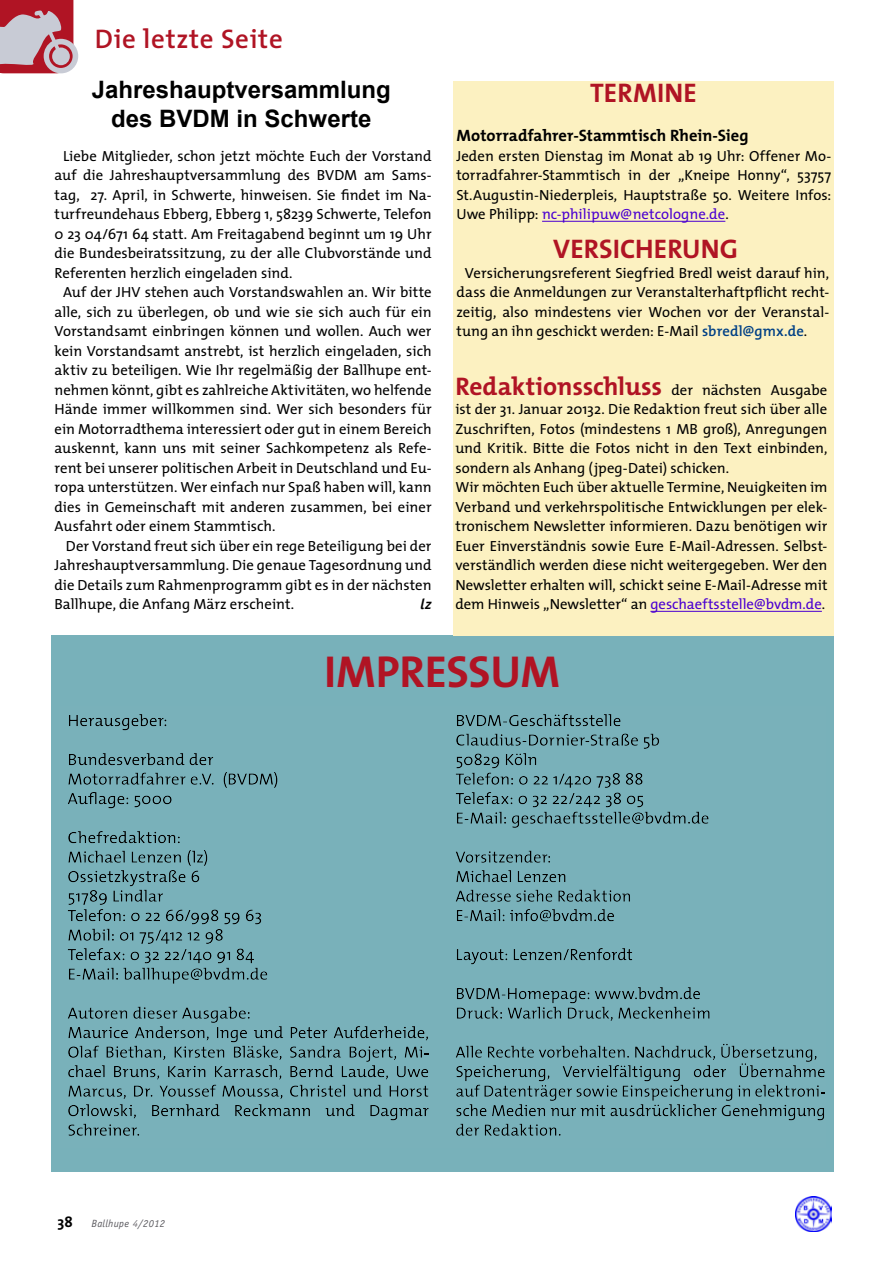
<style>
.page{position:relative;width:893px;height:1263px;background:#fff}
.page>*{position:absolute;margin:0;border:0;box-sizing:border-box;transform-origin:0 0}
.t1{font:700 45px "T Mix";letter-spacing:-.01em;color:#b01424}
.t2{font:700 27px "T Mix";letter-spacing:.005em;color:#b01424}
.t3{font:600 27px "T Mix";letter-spacing:.025em;color:#b01424}
.t4{font:700 24px "Arial";color:#000}
.t5{font:700 16.5px "T Mix";color:#000}
.t6{font:700 15px "T Mix";color:#000}
.t7{font:14.7px/19.5px "T Mix";color:#000;text-align:justify}
.t8{font:italic 700 14.7px "Officina Sans Std";color:#000}
.t9{font:italic 10.5px "Officina Sans Std";letter-spacing:.025em;color:#5c5b60}
.s1{color:#4b00d1}
.s2{font-weight:600;color:#004085}
.s3{font-weight:700;font-size:25.5px;color:#b01424}
.s4{color:#757378}
</style>
<div class="page">
<img style="left:796px;top:1196px;width:35px;height:35px">
<div style="left:51px;top:636px;width:782px;height:536px;background:#78b1ba"></div>
<div style="left:453px;top:81px;width:380px;height:555px;background:#fcf1c1"></div>
<hr style="left:650px;top:611px;width:172px;height:1px;background:#4b00d1">
<div style="left:58px;top:695px;width:782px;height:454px;background:#000;opacity:.5"></div>
<hr style="left:542px;top:221px;width:183px;height:1px;background:#4b00d1">
<svg style="left:0;top:0;width:78px;height:73px;background:#c07f8b"></svg>
<h2 class="t3" style="left:95px;top:16px;width:189px">Die letzte Seite</h2>
<h3 class="t4" style="left:92px;top:74px;width:300px">Jahreshauptversammlung</h3>
<h2 class="t2" style="left:590px;top:70px;width:105px">TERMINE</h2>
<h3 class="t4" style="left:111px;top:103px;width:262px">des BVDM in Schwerte</h3>
<p class="t5" style="left:456px;top:122px;width:294px">Motorradfahrer-Stammtisch Rhein-Sieg</p>
<p class="t7" style="left:456px;top:145px;width:376px">Jeden ersten Dienstag im Monat ab 19 Uhr: Offener Mo&shy;torradfahrer-Stammtisch in der „Kneipe Honny“, 53757<br>St.Augustin-Niederpleis, Hauptstraße 50. Weitere Infos:<br>Uwe Philipp: <span class="s1">nc-philipuw@netcologne.de</span>.</p>
<p class="t7" style="left:63px;top:145px;width:370px">Liebe Mitglieder, schon jetzt möchte Euch der Vorstand</p>
<p class="t7" style="left:55px;top:165px;width:379px">auf die Jahreshauptversammlung des BVDM am Sams-</p>
<p class="t7" style="left:55px;top:184px;width:379px">tag, 27. April, in Schwerte, hinweisen. Sie findet im Na-</p>
<p class="t7" style="left:55px;top:204px;width:378px">turfreundehaus Ebberg, Ebberg 1, 58239 Schwerte, Telefon</p>
<p class="t7" style="left:55px;top:223px;width:379px">0 23 04/671 64 statt. Am Freitagabend beginnt um 19 Uhr</p>
<p class="t7" style="left:55px;top:243px;width:378px">die Bundesbeiratssitzung, zu der alle Clubvorstände und</p>
<p class="t7" style="left:55px;top:262px;width:240px">Referenten herzlich eingeladen sind.</p>
<p class="t7" style="left:63px;top:282px;width:370px">Auf der JHV stehen auch Vorstandswahlen an. Wir bitte</p>
<p class="t7" style="left:55px;top:301px;width:379px">alle, sich zu überlegen, ob und wie sie sich auch für ein</p>
<p class="t7" style="left:55px;top:321px;width:378px">Vorstandsamt einbringen können und wollen. Auch wer</p>
<p class="t7" style="left:55px;top:340px;width:378px">kein Vorstandsamt anstrebt, ist herzlich eingeladen, sich</p>
<p class="t7" style="left:55px;top:360px;width:379px">aktiv zu beteiligen. Wie Ihr regelmäßig der Ballhupe ent-</p>
<p class="t7" style="left:55px;top:379px;width:379px">nehmen könnt, gibt es zahlreiche Aktivitäten, wo helfende</p>
<p class="t7" style="left:55px;top:399px;width:379px">Hände immer willkommen sind. Wer sich besonders für</p>
<p class="t7" style="left:55px;top:418px;width:379px">ein Motorradthema interessiert oder gut in einem Bereich</p>
<p class="t7" style="left:55px;top:438px;width:379px">auskennt, kann uns mit seiner Sachkompetenz als Refe-</p>
<p class="t7" style="left:55px;top:457px;width:379px">rent bei unserer politischen Arbeit in Deutschland und Eu-</p>
<p class="t7" style="left:55px;top:477px;width:379px">ropa unterstützen. Wer einfach nur Spaß haben will, kann</p>
<p class="t7" style="left:55px;top:497px;width:379px">dies in Gemeinschaft mit anderen zusammen, bei einer</p>
<p class="t7" style="left:55px;top:516px;width:222px">Ausfahrt oder einem Stammtisch.</p>
<p class="t7" style="left:66px;top:536px;width:367px">Der Vorstand freut sich über ein rege Beteiligung bei der</p>
<p class="t7" style="left:55px;top:555px;width:378px">Jahreshauptversammlung. Die genaue Tagesordnung und</p>
<p class="t7" style="left:55px;top:575px;width:378px">die Details zum Rahmenprogramm gibt es in der nächsten</p>
<p class="t7" style="left:55px;top:594px;width:241px">Ballhupe, die Anfang März erscheint.</p>
<p class="t8" style="left:421px;top:595px;width:12px">lz</p>
<h2 class="t2" style="left:553px;top:226px;width:186px">Versicherung</h2>
<p class="t7" style="left:456px;top:262px;width:374px;text-indent:8px">Versicherungsreferent Siegfried Bredl weist darauf hin, dass die Anmeldungen zur Veranstalterhaftpflicht recht&shy;zeitig, also mindestens vier Wochen vor der Veranstal&shy;tung an ihn geschickt werden: E-Mail <span class="s2">sbredl@gmx.de</span>.</p>
<p class="t7" style="left:455px;top:379px;width:374px;text-align:left"><span class="s3">Redaktionsschluss</span> der nächsten Ausgabe ist der 31. Januar 20132. Die Redaktion freut sich über alle Zuschriften, Fotos (mindestens 1 MB groß), Anregungen und Kritik. Bitte die Fotos nicht in den Text einbinden, sondern als Anhang (jpeg-Datei) schicken.<br>Wir möchten Euch über aktuelle Termine, Neuigkeiten im Verband und verkehrspolitische Entwicklungen per elek&shy;tronischem Newsletter informieren. Dazu benötigen wir Euer Einverständnis sowie Eure E-Mail-Adressen. Selbst&shy;verständlich werden diese nicht weitergegeben. Wer den Newsletter erhalten will, schickt seine E-Mail-Adresse mit dem Hinweis „Newsletter“ an <span class="s1">geschaeftsstelle@bvdm.de</span>.</p>
<h1 class="t1" style="left:324px;top:634px;width:235px">impressum</h1>
<p class="t6" style="left:57px;top:1210px;width:17px">38</p>
<p class="t9" style="left:91px;top:1218px;width:75px">Ballhupe <span class="s4">4</span>/2012</p>
</div>
